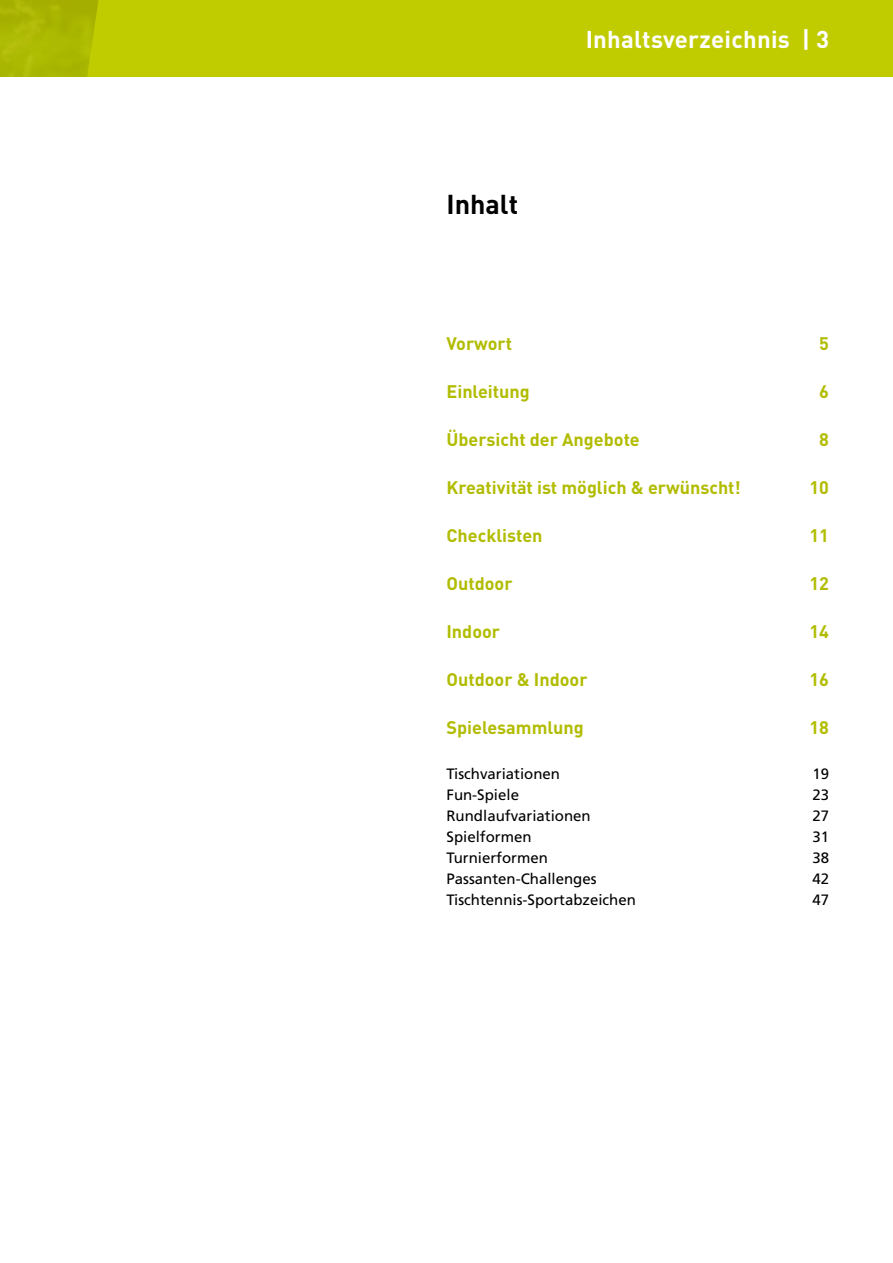
<style>
.page{position:relative;width:893px;height:1263px;background:#fff}
.page>*{position:absolute;margin:0;border:0;box-sizing:border-box;transform-origin:0 0}
.t1{font:700 27px "DIN";color:#000}
.t2{font:700 24px "DIN";letter-spacing:.01em;color:#fff}
.t3{font:700 18px "DIN";color:#b1bc00}
.t4{font:15px "Frutiger";color:#000}
</style>
<div class="page">
<div style="left:0;top:0;width:893px;height:77px;background:#c1cc00"></div>
<img style="left:0;top:0;width:99px;height:77px">
<h1 class="t1" style="left:446px;top:186px;width:73px">Inhalt</h1>
<h2 class="t2" style="left:586px;top:24px;width:245px">Inhaltsverzeichnis | 3</h2>
<h2 class="t2" style="left:715px;top:23px;width:77px">Rubr k</h2>
<p class="t3" style="left:446px;top:332px;width:67px">Vorwort</p>
<p class="t3" style="left:819px;top:332px;width:11px">5</p>
<p class="t3" style="left:446px;top:380px;width:85px">Einleitung</p>
<p class="t3" style="left:819px;top:380px;width:11px">6</p>
<p class="t3" style="left:446px;top:428px;width:195px">Übersicht der Angebote</p>
<p class="t3" style="left:819px;top:428px;width:11px">8</p>
<p class="t3" style="left:446px;top:476px;width:296px">Kreativität ist möglich &amp; erwünscht!</p>
<p class="t3" style="left:809px;top:476px;width:21px">10</p>
<p class="t3" style="left:446px;top:524px;width:98px">Checklisten</p>
<p class="t3" style="left:809px;top:524px;width:21px">11</p>
<p class="t3" style="left:446px;top:572px;width:68px">Outdoor</p>
<p class="t3" style="left:809px;top:572px;width:21px">12</p>
<p class="t3" style="left:446px;top:620px;width:55px">Indoor</p>
<p class="t3" style="left:809px;top:620px;width:21px">14</p>
<p class="t3" style="left:446px;top:668px;width:143px">Outdoor &amp; Indoor</p>
<p class="t3" style="left:809px;top:668px;width:21px">16</p>
<p class="t3" style="left:446px;top:716px;width:139px">Spielesammlung</p>
<p class="t3" style="left:809px;top:716px;width:21px">18</p>
<p class="t4" style="left:446px;top:765px;width:115px">Tischvariationen</p>
<p class="t4" style="left:812px;top:765px;width:18px">19</p>
<p class="t4" style="left:446px;top:786px;width:74px">Fun-Spiele</p>
<p class="t4" style="left:812px;top:786px;width:18px">23</p>
<p class="t4" style="left:446px;top:807px;width:146px">Rundlaufvariationen</p>
<p class="t4" style="left:812px;top:807px;width:18px">27</p>
<p class="t4" style="left:446px;top:828px;width:87px">Spielformen</p>
<p class="t4" style="left:812px;top:828px;width:18px">31</p>
<p class="t4" style="left:446px;top:849px;width:103px">Turnierformen</p>
<p class="t4" style="left:812px;top:849px;width:18px">38</p>
<p class="t4" style="left:446px;top:870px;width:152px">Passanten-Challenges</p>
<p class="t4" style="left:812px;top:870px;width:18px">42</p>
<p class="t4" style="left:446px;top:891px;width:191px">Tischtennis-Sportabzeichen</p>
<p class="t4" style="left:812px;top:891px;width:18px">47</p>
</div>
